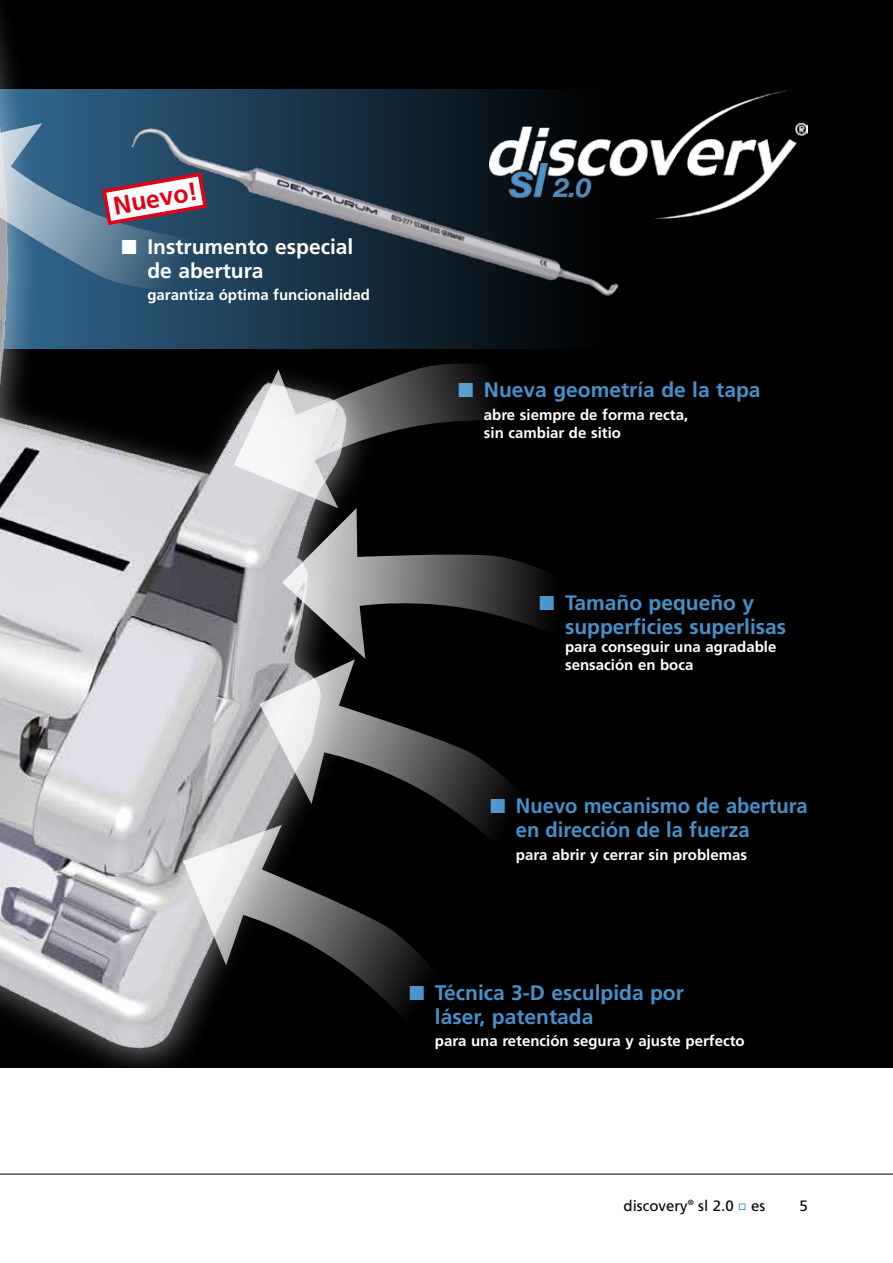
<style>
.page{position:relative;width:893px;height:1263px;background:#fff}
.page>*{position:absolute;margin:0;border:0;box-sizing:border-box;transform-origin:0 0}
.t1{font:700 25.5px "Frutiger LT Std";color:#e20015}
.t2{font:700 21px/24px "Frutiger LT Std";color:#4791c9}
.t3{font:700 21px/24px "Frutiger LT Std";color:#4791c9;scale:.96 1}
.t4{font:700 21px/24px "Frutiger LT Std";color:#fff}
.t5{font:700 15px/18px "Frutiger LT Std";color:#fff}
.t6{font:15px "Frutiger LT Std";color:#000}
.s1{font-family:"Monotype Sorts";font-weight:400;font-size:19.5px}
</style>
<div class="page">
<hr style="left:0;top:1174px;width:893px;height:1px;background:#000">
<div style="left:0;top:0;width:893px;height:1067px;background:#000"></div>
<img style="left:0;top:14px;width:458px;height:1054px">
<svg style="left:259px;top:659px;width:254px;height:179px"></svg>
<svg style="left:282px;top:508px;width:266px;height:151px"></svg>
<svg style="left:234px;top:500px;width:224px;height:8px"></svg>
<svg style="left:183px;top:825px;width:295px;height:242px"></svg>
<img style="left:639px;top:90px;width:168px;height:129px">
<img style="left:101px;top:14px;width:538px;height:486px">
<svg style="left:0;top:123px;width:251px;height:173px;background:#546f89"></svg>
<h1 class="t1" style="left:111px;top:191px;width:87px;rotate:-10deg">Nuevo!</h1>
<h2 class="t4" style="left:147px;top:235px;width:207px;text-indent:-26px"><span class="s1">N</span> Instrumento especial de abertura</h2>
<p class="t5" style="left:147px;top:286px;width:224px">garantiza óptima funcionalidad</p>
<h2 class="t2" style="left:458px;top:378px;width:304px"><span class="s1">N</span> Nueva geometría de la tapa</h2>
<p class="t5" style="left:484px;top:405px;width:206px">abre siempre de forma recta, sin cambiar de sitio</p>
<h2 class="t2" style="left:565px;top:591px;width:223px;text-indent:-26px"><span class="s1">N</span> Tamaño pequeño y supperficies superlisas</h2>
<p class="t5" style="left:565px;top:638px;width:213px">para conseguir una agradable sensación en boca</p>
<h2 class="t3" style="left:516px;top:794px;width:305px;text-indent:-26px"><span class="s1">N</span> Nuevo mecanismo de abertura en dirección de la fuerza</h2>
<p class="t5" style="left:516px;top:845px;width:233px">para abrir y cerrar sin problemas</p>
<h2 class="t2" style="left:435px;top:981px;width:251px;text-indent:-26px"><span class="s1">N</span> Técnica 3-D esculpida por láser, patentada</h2>
<p class="t5" style="left:435px;top:1032px;width:311px">para una retención segura y ajuste perfecto</p>
<p class="t6" style="left:623px;top:1197px;width:143px">discovery<sup>®</sup> sl 2.0 es</p>
<p class="t6" style="left:800px;top:1197px;width:10px">5</p>
</div>
